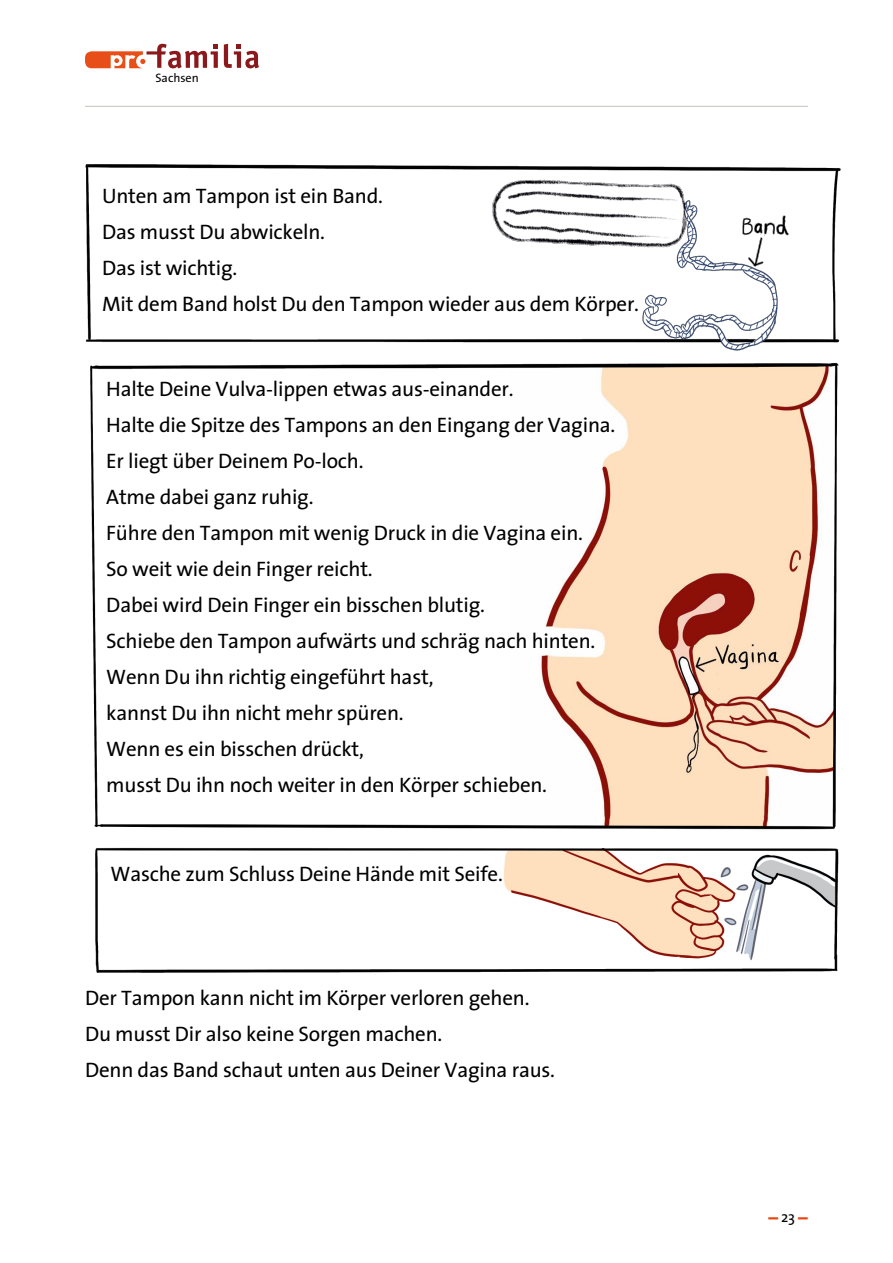
<style>
.page{position:relative;width:893px;height:1263px;background:#fff}
.page>*{position:absolute;margin:0;border:0;box-sizing:border-box;transform-origin:0 0}
.t1{font:21px/36px "The Sans 5";letter-spacing:-.01em;color:#000}
.t2{font:19.5px "The Sans 7 Bold Plain";color:#e84810}
.t3{font:12.3px "The Sans 5";color:#010203}
.s1{font-family:"The Sans 5";font-size:15px;color:#000}
</style>
<div class="page">
<svg style="left:224px;top:44px;width:35px;height:24px"></svg>
<svg style="left:85px;top:44px;width:133px;height:24px"></svg>
<hr style="left:85px;top:106px;width:723px;height:1px;background:#c1c3bc">
<img style="left:85px;top:165px;width:755px;height:808px">
<img style="left:479px;top:165px;width:330px;height:190px">
<p class="t3" style="left:155px;top:68px;width:45px">Sachsen</p>
<p class="t1" style="left:102px;top:177px;width:538px">Unten am Tampon ist ein Band.<br>Das musst Du abwickeln.<br>Das ist wichtig.<br>Mit dem Band holst Du den Tampon wieder aus dem Körper.</p>
<p class="t1" style="left:106px;top:371px;width:511px">Halte Deine Vulva-lippen etwas aus-einander.<br>Halte die Spitze des Tampons an den Eingang der Vagina.<br>Er liegt über Deinem Po-loch.<br>Atme dabei ganz ruhig.<br>Führe den Tampon mit wenig Druck in die Vagina ein.<br>So weit wie dein Finger reicht.<br>Dabei wird Dein Finger ein bisschen blutig.<br>Schiebe den Tampon aufwärts und schräg nach hinten.<br>Wenn Du ihn richtig eingeführt hast,<br>kannst Du ihn nicht mehr spüren.<br>Wenn es ein bisschen drückt,<br>musst Du ihn noch weiter in den Körper schieben.</p>
<p class="t1" style="left:111px;top:855px;width:394px">Wasche zum Schluss Deine Hände mit Seife.</p>
<p class="t1" style="left:85px;top:980px;width:472px">Der Tampon kann nicht im Körper verloren gehen.<br>Du musst Dir also keine Sorgen machen.<br>Denn das Band schaut unten aus Deiner Vagina raus.</p>
<p class="t2" style="left:768px;top:1201px;width:41px">– <span class="s1">23</span> –</p>
</div>
